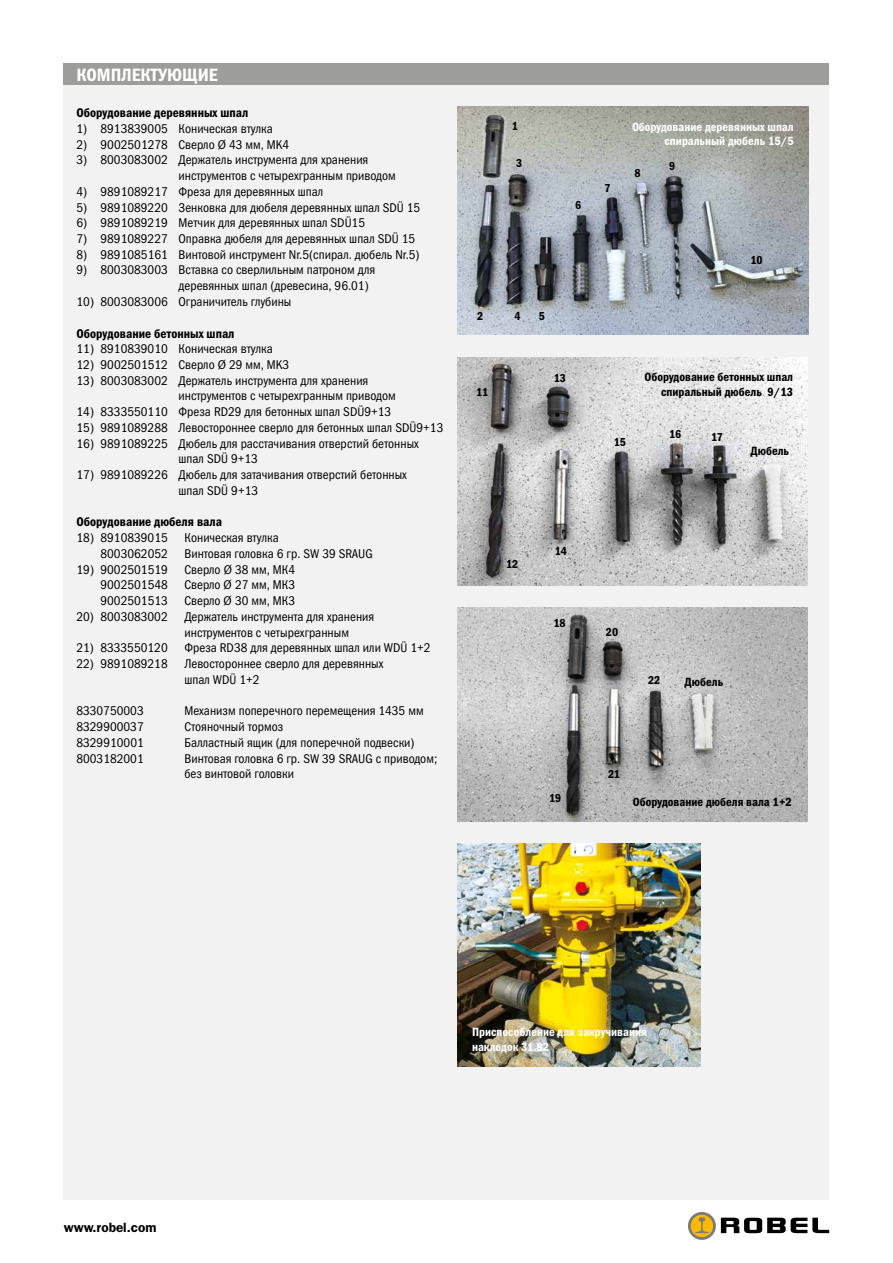
<style>
.page{position:relative;width:893px;height:1263px;background:#fff}
.page>*{position:absolute;margin:0;border:0;box-sizing:border-box;transform-origin:0 0}
.t1{font:18px "Franklin Gothic Demi Cond C";color:#fff}
.t2{font:600 13.5px "Franklin Gothic";color:#000}
.t3{font:12.75px/15.8px "Franklin Gothic Book Cond C";color:#000}
.t4{font:12.75px "Franklin Gothic Demi Cond C";color:#000}
.t5{font:12px/14.4px "Franklin Gothic Demi Cond C";color:#fff}
.t6{font:12px "Franklin Gothic Demi Cond C";color:#000}
.t7{font:600 condensed 12px "Franklin Gothic";letter-spacing:-.01em;color:#000}
.s1{font-family:"Franklin Gothic"}
.s2{font-family:"Franklin Gothic";font-stretch:condensed}
</style>
<div class="page">
<div style="left:64px;top:84px;width:765px;height:1115px;background:#f2f2f2"></div>
<div style="left:64px;top:64px;width:765px;height:21px;background:#9d9d9c"></div>
<img style="left:457px;top:608px;width:351px;height:213px">
<img style="left:457px;top:358px;width:351px;height:227px">
<img style="left:457px;top:843px;width:244px;height:224px">
<img style="left:457px;top:106px;width:351px;height:228px">
<svg style="left:688px;top:1212px;width:28px;height:28px"></svg>
<svg style="left:721px;top:1218px;width:108px;height:15px"></svg>
<svg style="left:691px;top:1215px;width:22px;height:22px"></svg>
<svg style="left:695px;top:1217px;width:14px;height:16px"></svg>
<h1 class="t1" style="left:77px;top:64px;width:143px">КОМПЛЕКТУЮЩИЕ</h1>
<p class="t4" style="left:77px;top:105px;width:173px">Оборудование деревянных шпал</p>
<p class="t3" style="left:77px;top:120px;width:198px">1) 8913839005 Коничеcкая втулка</p>
<p class="t3" style="left:77px;top:136px;width:214px">2) 9002501278 Сверло <span class="s1">Ø</span> 43 мм, MK4</p>
<p class="t3" style="left:179px;top:152px;width:219px;text-indent:-102px">3) 8003083002 Держатель инструмента для хранения инструментов с четырехгранным приводом</p>
<p class="t3" style="left:77px;top:183px;width:248px">4) 9891089217 Фреза для деревянных шпал</p>
<p class="t3" style="left:77px;top:199px;width:345px">5) 9891089220 Зенковка для дюбеля деревянных шпал SD<span class="s2">Ü</span> 15</p>
<p class="t3" style="left:77px;top:215px;width:290px">6) 9891089219 Метчик для деревянных шпал SD<span class="s2">Ü</span>15</p>
<p class="t3" style="left:77px;top:231px;width:340px">7) 9891089227 Оправка дюбеля для деревянных шпал SD<span class="s2">Ü</span> 15</p>
<p class="t3" style="left:77px;top:246px;width:345px">8) 9891085161 Винтовой инструмент Nr.5(спирал. дюбель Nr.5)</p>
<p class="t3" style="left:179px;top:262px;width:198px;text-indent:-102px">9) 8003083003 Вставка со сверлильным патроном для деревянных шпал (древесина, 96.01)</p>
<p class="t3" style="left:77px;top:294px;width:216px">10) 8003083006 Ограничитель глубины</p>
<p class="t4" style="left:77px;top:326px;width:159px">Оборудование бетонных шпал</p>
<p class="t3" style="left:77px;top:341px;width:198px">11) 8910839010 Коничеcкая втулка</p>
<p class="t3" style="left:77px;top:357px;width:214px">12) 9002501512 Сверло <span class="s1">Ø</span> 29 мм, MK3</p>
<p class="t3" style="left:179px;top:372px;width:219px;text-indent:-102px">13) 8003083002 Держатель инструмента для хранения инструментов с четырехгранным приводом</p>
<p class="t3" style="left:77px;top:404px;width:316px">14) 8333550110 Фреза RD29 для бетонных шпал SD<span class="s2">Ü</span>9+13</p>
<p class="t3" style="left:77px;top:420px;width:368px">15) 9891089288 Левостороннее сверло для бетонных шпал SD<span class="s2">Ü</span>9+13</p>
<p class="t3" style="left:179px;top:435px;width:242px;text-indent:-102px">16) 9891089225 Дюбель для расстачивания отверстий бетонных шпал SD<span class="s2">Ü</span> 9+13</p>
<p class="t3" style="left:179px;top:467px;width:230px;text-indent:-102px">17) 9891089226 Дюбель для затачивания отверстий бетонных шпал SD<span class="s2">Ü</span> 9+13</p>
<p class="t4" style="left:77px;top:515px;width:147px">Оборудование дюбеля вала</p>
<p class="t3" style="left:77px;top:530px;width:93px">18) 8910839015</p>
<p class="t3" style="left:185px;top:530px;width:96px">Коничеcкая втулка</p>
<p class="t3" style="left:101px;top:546px;width:69px">8003062052</p>
<p class="t3" style="left:185px;top:546px;width:190px">Винтовая головка 6 гр. SW 39 SRAUG</p>
<p class="t3" style="left:77px;top:561px;width:93px">19) 9002501519</p>
<p class="t3" style="left:185px;top:561px;width:112px">Сверло <span class="s1">Ø</span> 38 мм, МК4</p>
<p class="t3" style="left:100px;top:577px;width:69px">9002501548</p>
<p class="t3" style="left:184px;top:577px;width:112px">Сверло <span class="s1">Ø</span> 27 мм, МК3</p>
<p class="t3" style="left:100px;top:593px;width:69px">9002501513</p>
<p class="t3" style="left:184px;top:593px;width:112px">Сверло <span class="s1">Ø</span> 30 мм, МК3</p>
<p class="t3" style="left:76px;top:609px;width:93px">20) 8003083002</p>
<p class="t3" style="left:184px;top:609px;width:191px">Держатель инструмента для хранения инструментов с четырехгранным</p>
<p class="t3" style="left:76px;top:640px;width:93px">21) 8333550120</p>
<p class="t3" style="left:184px;top:640px;width:248px">Фреза RD38 для деревянных шпал или WD<span class="s2">Ü</span> 1+2</p>
<p class="t3" style="left:76px;top:656px;width:93px">22) 9891089218</p>
<p class="t3" style="left:184px;top:656px;width:201px">Левостороннее сверло для деревянных шпал WD<span class="s2">Ü</span> 1+2</p>
<p class="t3" style="left:76px;top:703px;width:69px">8330750003</p>
<p class="t3" style="left:184px;top:703px;width:241px">Механизм поперечного перемещения 1435 мм</p>
<p class="t3" style="left:76px;top:719px;width:69px">8329900037</p>
<p class="t3" style="left:184px;top:719px;width:100px">Стояночный тормоз</p>
<p class="t3" style="left:76px;top:735px;width:69px">8329910001</p>
<p class="t3" style="left:184px;top:735px;width:232px">Балластный ящик (для поперечной подвески)</p>
<p class="t3" style="left:76px;top:750px;width:69px">8003182001</p>
<p class="t3" style="left:184px;top:750px;width:254px">Винтовая головка 6 гр. SW 39 SRAUG с приводом; без винтовой головки</p>
<p class="t7" style="left:477px;top:309px;width:8px">2</p>
<p class="t7" style="left:512px;top:120px;width:8px">1</p>
<p class="t7" style="left:516px;top:156px;width:8px">3</p>
<p class="t7" style="left:575px;top:198px;width:8px">6</p>
<p class="t7" style="left:514px;top:309px;width:8px">4</p>
<p class="t7" style="left:539px;top:309px;width:8px">5</p>
<p class="t7" style="left:554px;top:371px;width:14px">13</p>
<p class="t7" style="left:604px;top:181px;width:8px">7</p>
<p class="t5" style="left:632px;top:119px;width:163px;text-align:right">Оборудование деревянных шпал спиральный дюбель 15/5</p>
<p class="t7" style="left:634px;top:166px;width:8px">8</p>
<p class="t7" style="left:669px;top:159px;width:8px">9</p>
<p class="t7" style="left:750px;top:254px;width:14px">10</p>
<p class="t6" style="left:644px;top:370px;width:150px">Оборудование бетонных шпал</p>
<p class="t7" style="left:476px;top:385px;width:13px">11</p>
<p class="t6" style="left:661px;top:385px;width:133px">спиральный дюбель 9/13</p>
<p class="t7" style="left:506px;top:557px;width:14px">12</p>
<p class="t7" style="left:555px;top:544px;width:14px">14</p>
<p class="t7" style="left:553px;top:617px;width:14px">18</p>
<p class="t7" style="left:549px;top:791px;width:14px">19</p>
<p class="t7" style="left:614px;top:435px;width:14px">15</p>
<p class="t7" style="left:669px;top:427px;width:13px">16</p>
<p class="t7" style="left:711px;top:431px;width:13px">17</p>
<p class="t6" style="left:750px;top:445px;width:40px">Дюбель</p>
<p class="t7" style="left:606px;top:625px;width:14px">20</p>
<p class="t7" style="left:648px;top:673px;width:14px">22</p>
<p class="t6" style="left:685px;top:675px;width:40px">Дюбель</p>
<p class="t7" style="left:608px;top:767px;width:13px">21</p>
<p class="t6" style="left:633px;top:795px;width:160px">Оборудование дюбеля вала 1+2</p>
<p class="t2" style="left:64px;top:1219px;width:94px">www.robel.com</p>
<p class="t5" style="left:472px;top:1024px;width:177px">Приcпоcобление для закручивания наклодок 31.82</p>
</div>
